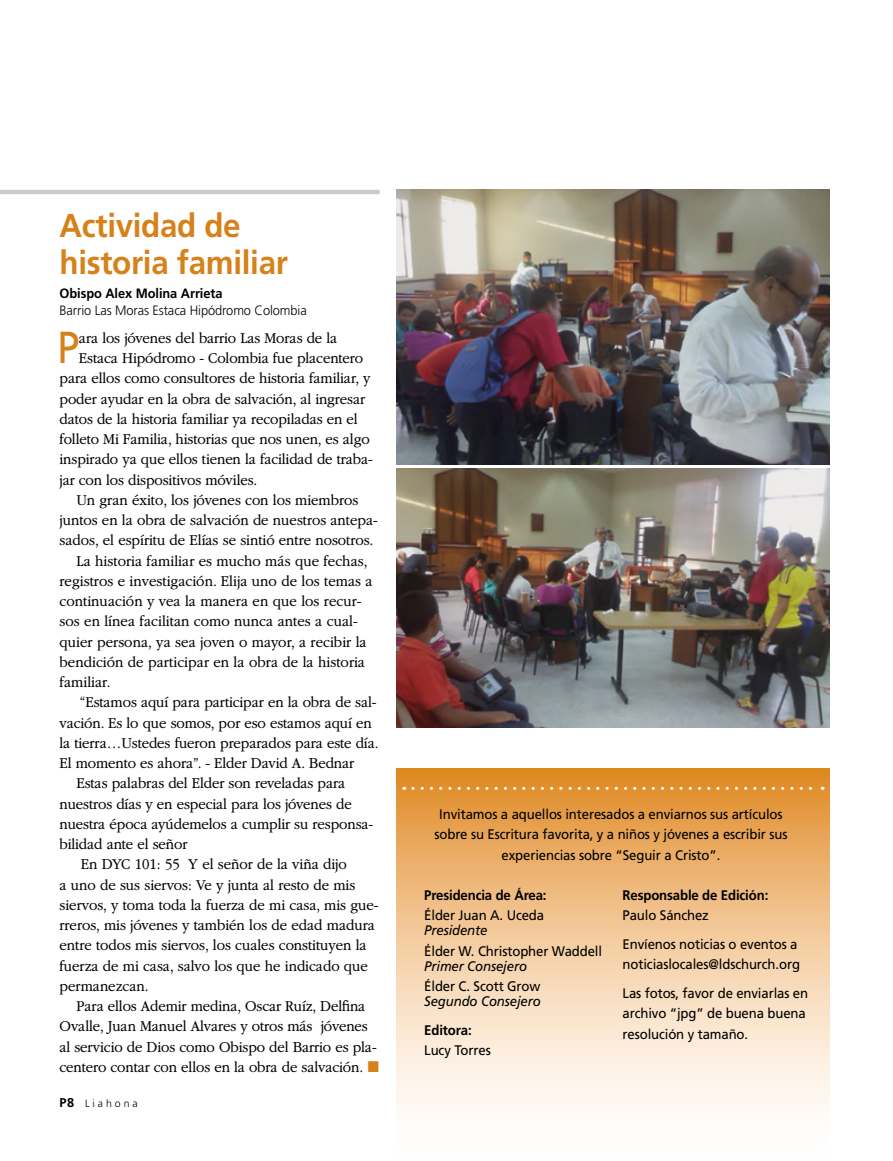
<style>
.page{position:relative;width:893px;height:1161px;background:#fff}
.page>*{position:absolute;margin:0;border:0;box-sizing:border-box;transform-origin:0 0}
.ARTCL_para_first_NEW{font:44.7px "Frutigerlds Lat";color:#d6811a;scale:.88 1}
.ARTCL_title_NEWS{font:700 33px/37.5px "Frutigerlds Lat";letter-spacing:-.01em;color:#d6811a;scale:.95 1}
.ARTCL_para_NEWS{font:300 15.75px/20.2px "Garamondlds Lat Plus";letter-spacing:-.005em;color:#000;scale:.95 1}
.ARTCL_para_first_NEW-2{font:300 15.75px "Garamondlds Lat Plus";letter-spacing:-.01em;color:#000;scale:.95 1}
.SIDE_para_SMALL{font:13.8px/20.2px "Frutigerlds Lat";letter-spacing:-.01em;color:#000;scale:.95 1}
.SIDE_para_SMALL-2{font:700 13.8px "Frutigerlds Lat";letter-spacing:-.01em;color:#000;scale:.95 1}
.SIDE_para_SMALL-3{font:italic 13.8px "Frutigerlds Lat";letter-spacing:-.01em;color:#000;scale:.95 1}
.ARTCL-BY_para{font:300 13.5px "Frutigerlds Lat";letter-spacing:-.005em;color:#000;scale:.95 1}
.ARTCL-BY_para_first{font:700 13.5px "Frutigerlds Lat";letter-spacing:-.005em;color:#000;scale:.95 1}
.t1{font:300 10.5px "Frutigerlds Lat";letter-spacing:.28em;color:#000}
.s1{color:#d6811a}
.s2{font-weight:700;font-size:12.75px}
</style>
<div class="page">
<svg style="left:397px;top:768px;width:432px;height:342px;background:#f1c898"></svg>
<svg style="left:413px;top:787px;width:410px;height:3px"></svg>
<hr style="left:0;top:190px;width:380px;height:4px;background:#c9cacb">
<img style="left:397px;top:190px;width:432px;height:274px">
<img style="left:397px;top:469px;width:432px;height:258px">
<p class="ARTCL_title_NEWS" style="left:60px;top:204px;width:242px">Actividad de historia familiar</p>
<p class="ARTCL-BY_para_first" style="left:60px;top:283px;width:173px">Obispo Alex Molina Arrieta</p>
<p class="ARTCL-BY_para" style="left:60px;top:300px;width:262px">Barrio Las Moras Estaca Hipódromo Colombia</p>
<p class="ARTCL_para_first_NEW" style="left:57px;top:314px;width:26px">P</p>
<p class="ARTCL_para_first_NEW-2" style="left:79px;top:326px;width:273px">ara los jóvenes del barrio Las Moras de la</p>
<p class="ARTCL_para_first_NEW-2" style="left:79px;top:347px;width:301px">Estaca Hipódromo - Colombia fue placentero</p>
<p class="ARTCL_para_first_NEW-2" style="left:60px;top:367px;width:329px">para ellos como consultores de historia familiar, y</p>
<p class="ARTCL_para_first_NEW-2" style="left:60px;top:387px;width:323px">poder ayudar en la obra de salvación, al ingresar</p>
<p class="ARTCL_para_first_NEW-2" style="left:60px;top:407px;width:315px">datos de la historia familiar ya recopiladas en el</p>
<p class="ARTCL_para_first_NEW-2" style="left:60px;top:428px;width:328px">folleto Mi Familia, historias que nos unen, es algo</p>
<p class="ARTCL_para_first_NEW-2" style="left:60px;top:448px;width:331px">inspirado ya que ellos tienen la facilidad de traba-</p>
<p class="ARTCL_para_first_NEW-2" style="left:60px;top:468px;width:210px">jar con los dispositivos móviles.</p>
<p class="ARTCL_para_NEWS" style="left:60px;top:489px;width:337px;text-align:center">Un gran éxito, los jóvenes con los miembros juntos en la obra de salvación de nuestros antepa&shy;sados, el espíritu de Elías se sintió entre nosotros.</p>
<p class="ARTCL_para_NEWS" style="left:60px;top:549px;width:331px;text-indent:17px">La historia familiar es mucho más que fechas, registros e investigación. Elija uno de los temas a continuación y vea la manera en que los recur&shy;sos en línea facilitan como nunca antes a cual&shy;quier persona, ya sea joven o mayor, a recibir la bendición de participar en la obra de la historia familiar.</p>
<p class="ARTCL_para_NEWS" style="left:60px;top:691px;width:337px;text-indent:20px">“Estamos aquí para participar en la obra de sal&shy;vación. Es lo que somos, por eso estamos aquí en la tierra…Ustedes fueron preparados para este día.<br>El momento es ahora”. - Elder David A. Bednar</p>
<p class="ARTCL_para_NEWS" style="left:60px;top:772px;width:332px;text-indent:17px">Estas palabras del Elder son reveladas para nuestros días y en especial para los jóvenes de nuestra época ayúdemelos a cumplir su responsa&shy;bilidad ante el señor</p>
<p class="ARTCL_para_NEWS" style="left:60px;top:853px;width:337px;text-indent:21px">En DYC 101: 55 Y el señor de la viña dijo<br>a uno de sus siervos: Ve y junta al resto de mis siervos, y toma toda la fuerza de mi casa, mis gue&shy;rreros, mis jóvenes y también los de edad madura entre todos mis siervos, los cuales constituyen la fuerza de mi casa, salvo los que he indicado que permanezcan.</p>
<p class="ARTCL_para_NEWS" style="left:60px;top:995px;width:339px;text-indent:17px">Para ellos Ademir medina, Oscar Ruíz, Delfina Ovalle, Juan Manuel Alvares y otros más jóvenes al servicio de Dios como Obispo del Barrio es pla&shy;centero contar con ellos en la obra de salvación. <span class="s1">◼</span></p>
<p class="t1" style="left:60px;top:1095px;width:80px"><span class="s2">P8</span> Liahona</p>
<p class="SIDE_para_SMALL" style="left:434px;top:803px;width:373px;text-align:center">Invitamos a aquellos interesados a enviarnos sus artículos sobre su Escritura favorita, y a niños y jóvenes a escribir sus experiencias sobre “Seguir a Cristo”.</p>
<p class="SIDE_para_SMALL-2" style="left:424px;top:885px;width:130px">Presidencia de Área:</p>
<p class="SIDE_para_SMALL" style="left:424px;top:904px;width:128px">Élder Juan A. Uceda</p>
<p class="SIDE_para_SMALL-3" style="left:424px;top:920px;width:68px">Presidente</p>
<p class="SIDE_para_SMALL" style="left:424px;top:940px;width:189px">Élder W. Christopher Waddell</p>
<p class="SIDE_para_SMALL-3" style="left:424px;top:955px;width:110px">Primer Consejero</p>
<p class="SIDE_para_SMALL" style="left:424px;top:975px;width:124px">Élder C. Scott Grow</p>
<p class="SIDE_para_SMALL-3" style="left:424px;top:990px;width:124px">Segundo Consejero</p>
<p class="SIDE_para_SMALL-2" style="left:424px;top:1019px;width:51px">Editora:</p>
<p class="SIDE_para_SMALL" style="left:424px;top:1039px;width:72px">Lucy Torres</p>
<p class="SIDE_para_SMALL-2" style="left:623px;top:885px;width:155px">Responsable de Edición:</p>
<p class="SIDE_para_SMALL" style="left:623px;top:904px;width:92px">Paulo Sánchez</p>
<p class="SIDE_para_SMALL" style="left:623px;top:933px;width:188px">Envíenos noticias o eventos a noticiaslocales@ldschurch.org</p>
<p class="SIDE_para_SMALL" style="left:623px;top:982px;width:197px">Las fotos, favor de enviarlas en archivo “jpg” de buena buena resolución y tamaño.</p>
</div>
